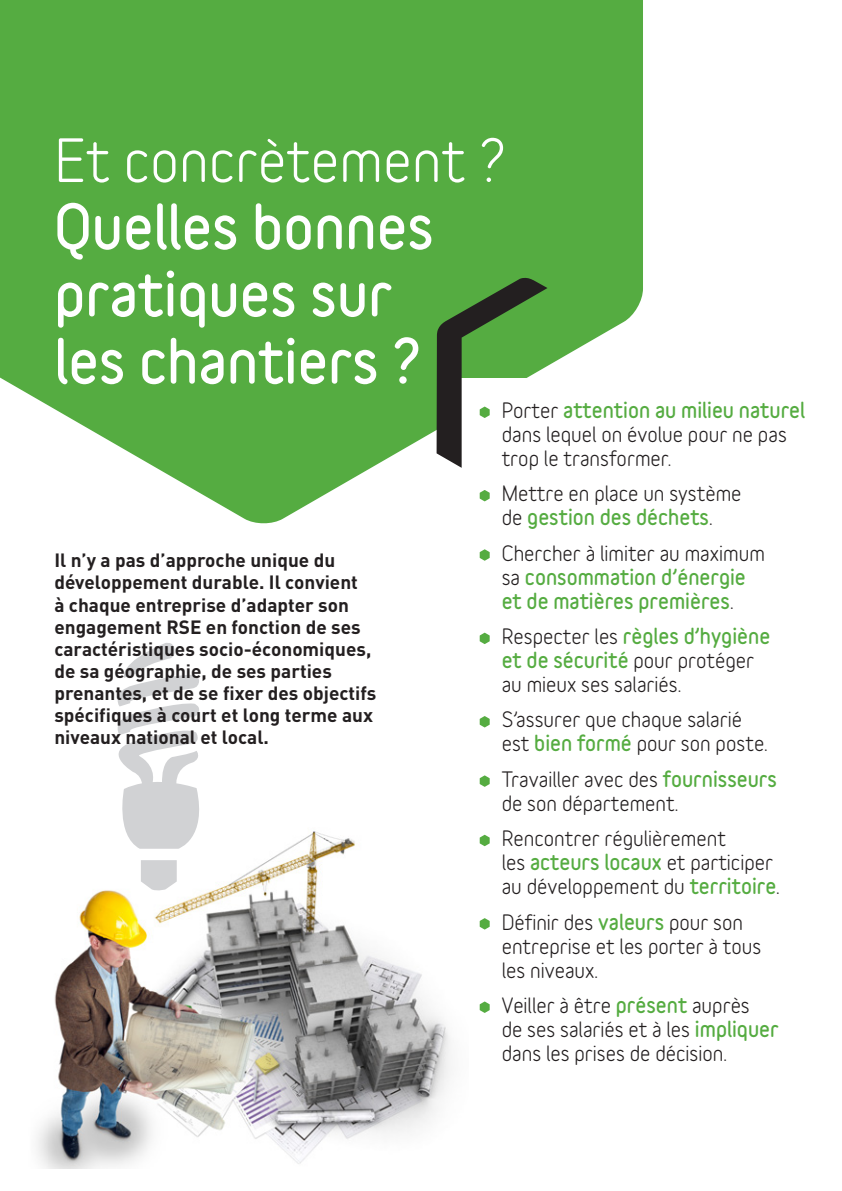
<style>
.page{position:relative;width:842px;height:1191px;background:#fff}
.page>*{position:absolute;margin:0;border:0;box-sizing:border-box;transform-origin:0 0}
.t1{font:900 56px/67.2px "Variable";color:#fff}
.Exergue_Vaf{font:700 20px/24px "Variable";color:#231f20}
.Exergue_Vaf-2{font:900 20px/24px "Variable";color:#55ac41}
.Texte_courant{font:700 19px/22px "DINOT";color:#231f20}
.s1{font-weight:700}
.s2{font-weight:900;color:#55ac41}
.s3{font-weight:700;color:#231f20}
</style>
<div class="page">
<svg style="left:0;top:0;width:643px;height:524px;background:#66b454"></svg>
<div style="left:438px;top:378px;width:374px;height:203px;background:#fff"></div>
<img style="left:37px;top:831px;width:413px;height:337px">
<hr style="left:0;top:348px;width:34px;height:2px;background:#55ac41">
<svg style="left:480px;top:490px;width:10px;height:11px"></svg>
<svg style="left:480px;top:549px;width:10px;height:12px"></svg>
<svg style="left:480px;top:632px;width:10px;height:12px"></svg>
<svg style="left:480px;top:716px;width:10px;height:11px"></svg>
<svg style="left:480px;top:775px;width:10px;height:12px"></svg>
<svg style="left:480px;top:834px;width:10px;height:12px"></svg>
<svg style="left:480px;top:918px;width:10px;height:11px"></svg>
<svg style="left:480px;top:1001px;width:10px;height:12px"></svg>
<svg style="left:437px;top:277px;width:110px;height:191px"></svg>
<svg style="left:104px;top:643px;width:104px;height:205px"></svg>
<svg style="left:141px;top:860px;width:36px;height:31px"></svg>
<p class="t1" style="left:54px;top:125px;width:454px"><span class="s1">Et concrètement ?<br></span>Quelles bonnes pratiques sur<br>les chantiers ?</p>
<p class="Exergue_Vaf" style="left:502px;top:398px;width:305px">Porter <span class="s2">attention au milieu naturel </span>dans lequel on évolue pour ne pas trop le transformer.</p>
<p class="Exergue_Vaf" style="left:502px;top:481px;width:241px">Mettre en place un système de <span class="s2">gestion des déchets</span>.</p>
<p class="Exergue_Vaf-2" style="left:502px;top:540px;width:265px"><span class="s3">Chercher à limiter au maximum sa</span> consommation d’énergie et de matières premières<span class="s3">.</span></p>
<p class="Exergue_Vaf" style="left:502px;top:624px;width:270px">Respecter les <span class="s2">règles d’hygiène et de sécurité</span> pour protéger au mieux ses salariés.</p>
<p class="Exergue_Vaf" style="left:502px;top:707px;width:268px">S’assurer que chaque salarié est <span class="s2">bien formé</span> pour son poste.</p>
<p class="Exergue_Vaf" style="left:502px;top:766px;width:277px">Travailler avec des <span class="s2">fournisseurs </span>de son département.</p>
<p class="Exergue_Vaf" style="left:502px;top:826px;width:280px">Rencontrer régulièrement<br>les <span class="s2">acteurs locaux</span> et participer au développement du <span class="s2">territoire</span>.</p>
<p class="Exergue_Vaf" style="left:502px;top:909px;width:261px">Définir des <span class="s2">valeurs</span> pour son entreprise et les porter à tous les niveaux.</p>
<p class="Exergue_Vaf" style="left:502px;top:992px;width:278px">Veiller à être <span class="s2">présent</span> auprès<br>de ses salariés et à les <span class="s2">impliquer </span>dans les prises de décision.</p>
<p class="Texte_courant" style="left:54px;top:549px;width:323px">Il n’y a pas d’approche unique du développement durable. Il convient<br>à chaque entreprise d’adapter son engagement RSE en fonction de ses caractéristiques socio-économiques, de sa géographie, de ses parties prenantes, et de se fixer des objectifs spécifiques à court et long terme aux niveaux national et local.</p>
</div>
